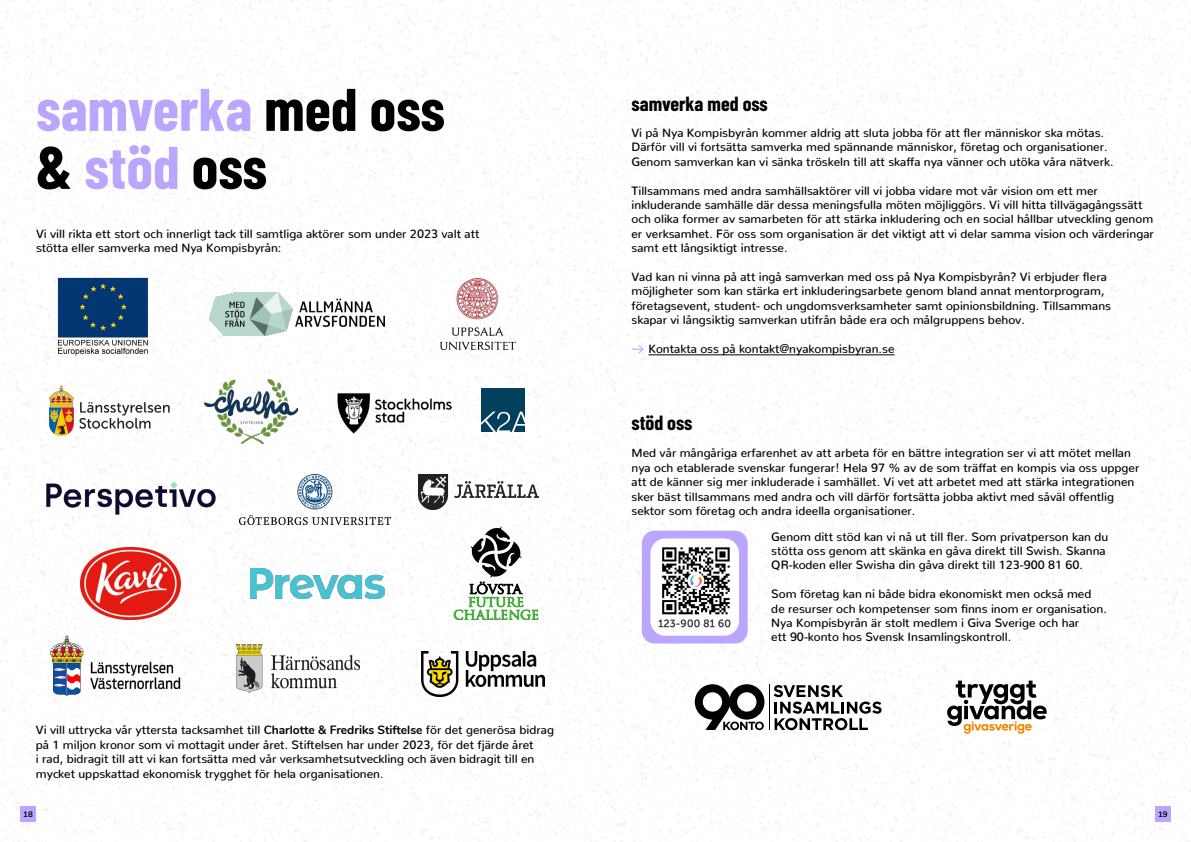
<style>
.page{position:relative;width:1191px;height:842px;background:#fff}
.page>*{position:absolute;margin:0;border:0;box-sizing:border-box;transform-origin:0 0}
.t1{font:700 60px/58px "Barlow Condensed";color:#baa6ff}
.t2{font:700 20px "Barlow Condensed";color:#000}
.t3{font:500 12px/14.4px "Nunito";color:#000}
.t4{font:700 8px "Nunito";color:#000}
.s1{color:#000}
.s2{font-weight:700}
</style>
<div class="page">
<img style="left:0;top:0;width:1191px;height:842px">
<div style="left:642px;top:531px;width:105px;height:112px;background:#baa6ff;border-radius:13px"></div>
<div style="left:20px;top:806px;width:16px;height:16px;background:#baa6ff"></div>
<div style="left:1155px;top:806px;width:15px;height:16px;background:#baa6ff"></div>
<hr style="left:648px;top:355px;width:246px;height:1px;background:#000">
<svg style="left:632px;top:344px;width:12px;height:10px"></svg>
<svg style="left:947px;top:681px;width:100px;height:53px"></svg>
<hr style="left:769px;top:684px;width:1px;height:46px;background:#000">
<svg style="left:773px;top:685px;width:108px;height:45px"></svg>
<svg style="left:695px;top:684px;width:69px;height:46px"></svg>
<img style="left:209px;top:293px;width:176px;height:42px">
<img style="left:56px;top:277px;width:94px;height:79px">
<img style="left:481px;top:388px;width:43px;height:44px">
<img style="left:337px;top:391px;width:115px;height:47px">
<img style="left:47px;top:380px;width:122px;height:60px">
<img style="left:240px;top:474px;width:150px;height:50px">
<img style="left:204px;top:380px;width:93px;height:63px">
<img style="left:440px;top:278px;width:76px;height:72px">
<img style="left:22px;top:458px;width:218px;height:80px">
<img style="left:418px;top:474px;width:120px;height:35px">
<img style="left:236px;top:645px;width:123px;height:47px">
<img style="left:47px;top:636px;width:134px;height:60px">
<img style="left:422px;top:651px;width:123px;height:45px">
<img style="left:650px;top:538px;width:89px;height:98px">
<img style="left:251px;top:569px;width:134px;height:29px">
<img style="left:81px;top:547px;width:99px;height:73px">
<svg style="left:454px;top:526px;width:84px;height:94px"></svg>
<h1 class="t1" style="left:36px;top:77px;width:410px">samverka <span class="s1">med oss &amp;</span> stöd <span class="s1">oss</span></h1>
<p class="t3" style="left:36px;top:225px;width:445px">Vi vill rikta ett stort och innerligt tack till samtliga aktörer som under 2023 valt att stötta eller samverka med Nya Kompisbyrån:</p>
<p class="t3" style="left:36px;top:721px;width:519px">Vi vill uttrycka vår yttersta tacksamhet till <span class="s2">Charlotte &amp; Fredriks Stiftelse</span> för det generösa bidrag på 1 miljon kronor som vi mottagit under året. Stiftelsen har under 2023, för det fjärde året<br>i rad, bidragit till att vi kan fortsätta med vår verksamhetsutveckling och även bidragit till en mycket uppskattad ekonomisk trygghet för hela organisationen.</p>
<h2 class="t2" style="left:631px;top:89px;width:138px">samverka med oss</h2>
<p class="t3" style="left:631px;top:124px;width:483px">Vi på Nya Kompisbyrån kommer aldrig att sluta jobba för att fler människor ska mötas.<br>Därför vill vi fortsätta samverka med spännande människor, företag och organisationer.<br>Genom samverkan kan vi sänka tröskeln till att skaffa nya vänner och utöka våra nätverk.</p>
<p class="t3" style="left:631px;top:182px;width:524px">Tillsammans med andra samhällsaktörer vill vi jobba vidare mot vår vision om ett mer inkluderande samhälle där dessa meningsfulla möten möjliggörs. Vi vill hitta tillvägagångssätt och olika former av samarbeten för att stärka inkludering och en social hållbar utveckling genom er verksamhet. För oss som organisation är det viktigt att vi delar samma vision och värderingar samt ett långsiktigt intresse.</p>
<p class="t3" style="left:631px;top:268px;width:481px">Vad kan ni vinna på att ingå samverkan med oss på Nya Kompisbyrån? Vi erbjuder flera möjligheter som kan stärka ert inkluderingsarbete genom bland annat mentorprogram, företagsevent, student- och ungdomsverksamheter samt opinionsbildning. Tillsammans skapar vi långsiktig samverkan utifrån både era och målgruppens behov.</p>
<p class="t3" style="left:648px;top:340px;width:247px">Kontakta oss på kontakt@nyakompisbyran.se</p>
<h2 class="t2" style="left:631px;top:408px;width:62px">stöd oss</h2>
<p class="t3" style="left:631px;top:445px;width:509px">Med vår mångåriga erfarenhet av att arbeta för en bättre integration ser vi att mötet mellan nya och etablerade svenskar fungerar! Hela 97 % av de som träffat en kompis via oss uppger att de känner sig mer inkluderade i samhället. Vi vet att arbetet med att stärka integrationen sker bäst tillsammans med andra och vill därför fortsätta jobba aktivt med såväl offentlig sektor som företag och andra ideella organisationer.</p>
<p class="t3" style="left:771px;top:528px;width:338px">Genom ditt stöd kan vi nå ut till fler. Som privatperson kan du stötta oss genom att skänka en gåva direkt till Swish. Skanna<br>QR-koden eller Swisha din gåva direkt till 123-900 81 60.</p>
<p class="t3" style="left:771px;top:585px;width:337px">Som företag kan ni både bidra ekonomiskt men också med de resurser och kompetenser som finns inom er organisation.<br>Nya Kompisbyrån är stolt medlem i Giva Sverige och har<br>ett 90-konto hos Svensk Insamlingskontroll.</p>
<p class="t4" style="left:23px;top:808px;width:11px">18</p>
<p class="t4" style="left:1158px;top:808px;width:11px">19</p>
</div>
